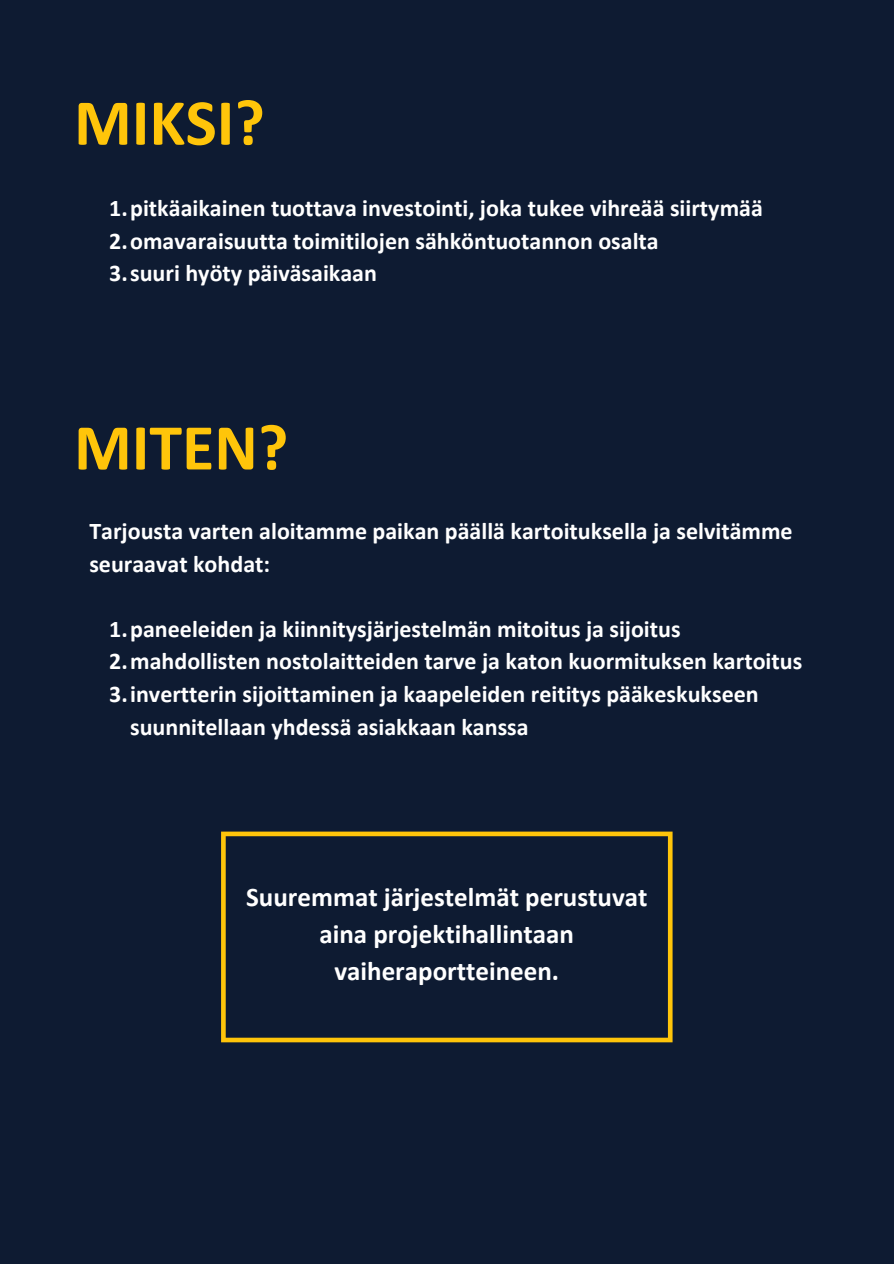
<style>
.page{position:relative;width:894px;height:1264px;background:#fff}
.page>*{position:absolute;margin:0;border:0;box-sizing:border-box;transform-origin:0 0}
.t1{font:700 66px "Calibri";color:#ffc50a}
.t2{font:700 27px/37.2px "Calibri";color:#fff;text-align:center}
.t3{font:700 24px/32.7px "Calibri";color:#fff}
</style>
<div class="page">
<div style="left:0;top:0;width:893px;height:1263px;background:#0e1b32"></div>
<svg style="left:221px;top:831px;width:451px;height:211px"></svg>
<h1 class="t1" style="left:74px;top:95px;width:192px">MIKSI?</h1>
<p class="t3" style="left:109px;top:193px;width:655px">1.pitkäaikainen tuottava investointi, joka tukee vihreää siirtymää</p>
<p class="t3" style="left:109px;top:226px;width:551px">2.omavaraisuutta toimitilojen sähköntuotannon osalta</p>
<p class="t3" style="left:109px;top:259px;width:269px">3.suuri hyöty päiväsaikaan</p>
<h3 class="t1" style="left:74px;top:420px;width:216px">MITEN?</h3>
<h1 class="t3" style="left:89px;top:516px;width:704px">Tarjousta varten aloitamme paikan päällä kartoituksella ja selvitämme seuraavat kohdat:</h1>
<p class="t3" style="left:109px;top:614px;width:572px">1.paneeleiden ja kiinnitysjärjestelmän mitoitus ja sijoitus</p>
<p class="t3" style="left:109px;top:647px;width:694px">2.mahdollisten nostolaitteiden tarve ja katon kuormituksen kartoitus</p>
<p class="t3" style="left:130px;top:679px;width:630px;text-indent:-21px">3.invertterin sijoittaminen ja kaapeleiden reititys pääkeskukseen suunnitellaan yhdessä asiakkaan kanssa</p>
<p class="t2" style="left:246px;top:880px;width:403px">Suuremmat järjestelmät perustuvat aina projektihallintaan vaiheraportteineen.</p>
</div>
